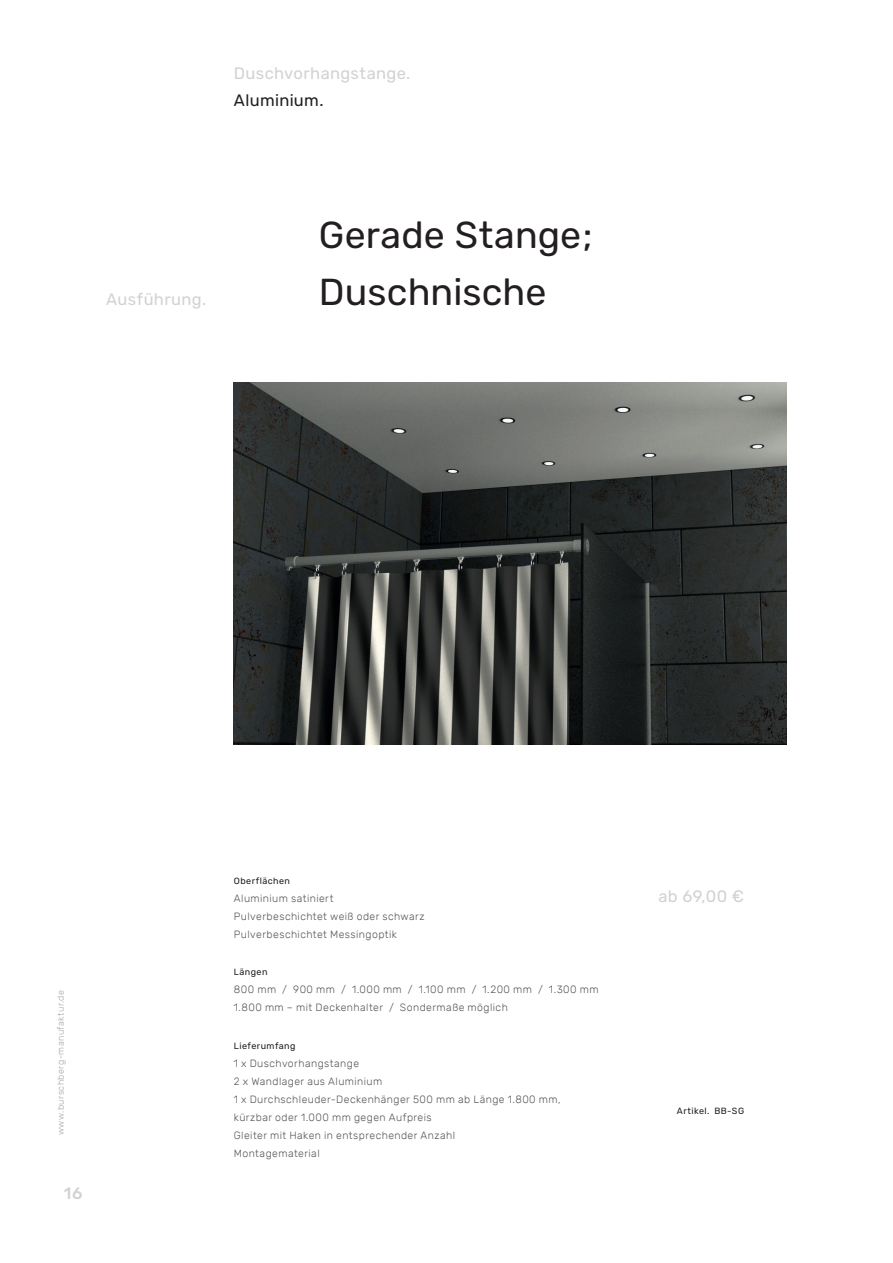
<style>
.page{position:relative;width:893px;height:1263px;background:#fff}
.page>*{position:absolute;margin:0;border:0;box-sizing:border-box;transform-origin:0 0}
.t1{font:37.5px "Rubik";letter-spacing:.005em;color:#231f20}
.t2{font:16.5px "Rubik";letter-spacing:.02em;color:#d1d2d4}
.t3{font:16.5px "Rubik";letter-spacing:.02em;color:#231f20}
.t4{font:500 16.5px "Rubik";color:#d1d2d4}
.t5{font:300 10.5px "Rubik";letter-spacing:.04em;color:#57585a}
.t6{font:9px "Rubik";letter-spacing:.045em;color:#231f20}
.t7{font:300 9px "Rubik";letter-spacing:.045em;color:#a8a9ad}
</style>
<div class="page">
<img style="left:234px;top:383px;width:553px;height:361px">
<p class="t2" style="left:234px;top:64px;width:178px">Duschvorhangstange.</p>
<p class="t3" style="left:234px;top:91px;width:91px">Aluminium.</p>
<p class="t2" style="left:106px;top:290px;width:101px">Ausführung.</p>
<p class="t1" style="left:319px;top:213px;width:275px">Gerade Stange;</p>
<p class="t1" style="left:319px;top:270px;width:229px">Duschnische</p>
<p class="t7" style="left:56px;top:1135px;width:147px;rotate:-90deg">www.burschberg-manufaktur.de</p>
<p class="t4" style="left:64px;top:1184px;width:20px">16</p>
<p class="t6" style="left:234px;top:875px;width:58px">Oberflächen</p>
<p class="t5" style="left:234px;top:892px;width:101px">Aluminium satiniert</p>
<p class="t5" style="left:234px;top:910px;width:192px">Pulverbeschichtet weiß oder schwarz</p>
<p class="t5" style="left:234px;top:928px;width:165px">Pulverbeschichtet Messingoptik</p>
<p class="t6" style="left:234px;top:967px;width:35px">Längen</p>
<p class="t5" style="left:234px;top:984px;width:366px">800 mm / 900 mm / 1.000 mm / 1.100 mm / 1.200 mm / 1.300 mm</p>
<p class="t5" style="left:234px;top:1002px;width:275px">1.800 mm – mit Deckenhalter / Sondermaße möglich</p>
<p class="t6" style="left:234px;top:1040px;width:63px">Lieferumfang</p>
<p class="t5" style="left:234px;top:1057px;width:127px">1 x Duschvorhangstange</p>
<p class="t5" style="left:234px;top:1075px;width:150px">2 x Wandlager aus Aluminium</p>
<p class="t5" style="left:234px;top:1093px;width:328px">1 x Durchschleuder-Deckenhänger 500 mm ab Länge 1.800 mm,</p>
<p class="t5" style="left:234px;top:1111px;width:199px">kürzbar oder 1.000 mm gegen Aufpreis</p>
<p class="t5" style="left:234px;top:1129px;width:223px">Gleiter mit Haken in entsprechender Anzahl</p>
<p class="t5" style="left:234px;top:1147px;width:87px">Montagematerial</p>
<p class="t2" style="left:658px;top:886px;width:87px">ab 69,00 €</p>
<p class="t6" style="left:677px;top:1106px;width:69px">Artikel. BB-SG</p>
</div>
